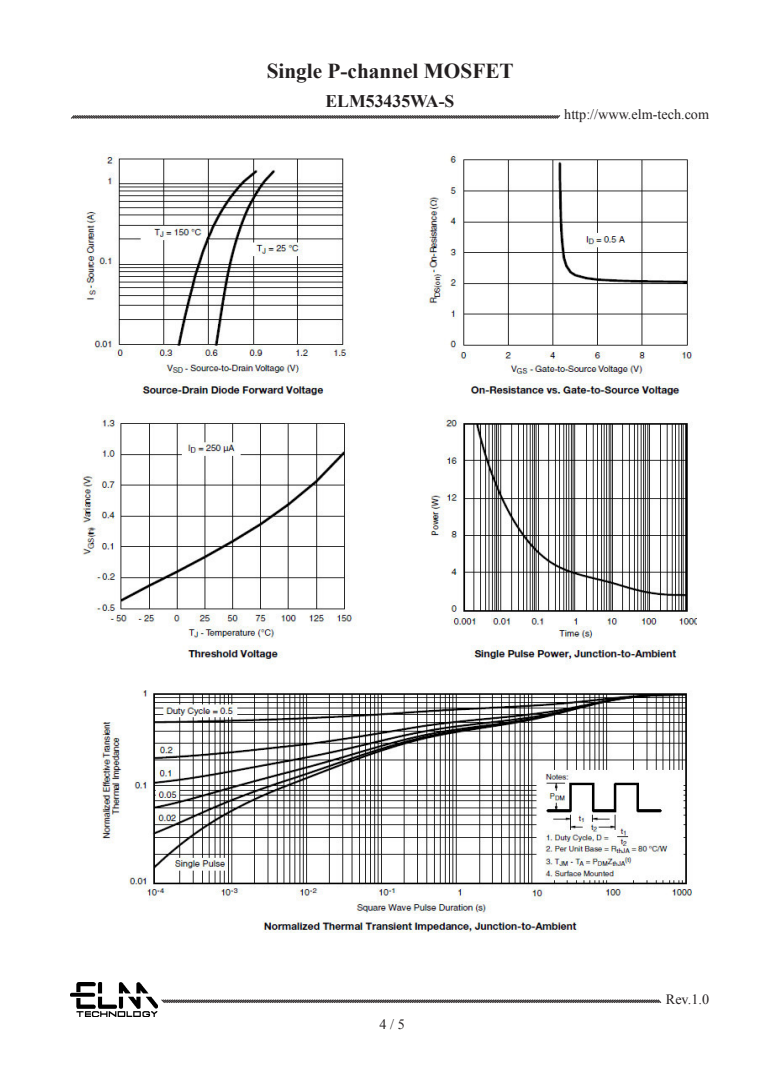
<style>
.page{position:relative;width:780px;height:1081px;background:#fff}
.page>*{position:absolute;margin:0;border:0;box-sizing:border-box;transform-origin:0 0}
.t1{font:700 21.25px "Times New Roman";color:#231f20}
.t2{font:700 17.75px "Times New Roman";color:#231f20}
.t3{font:14.12px "Times New Roman";color:#231f20}
</style>
<div class="page">
<svg style="left:71px;top:115px;width:490px;height:4px;background:#777475"></svg>
<svg style="left:161px;top:999px;width:501px;height:4px;background:#777576"></svg>
<img style="left:71px;top:982px;width:86px;height:34px">
<img style="left:82px;top:154px;width:614px;height:778px">
<h1 class="t1" style="left:267px;top:56px;width:248px">Single P-channel MOSFET</h1>
<p class="t2" style="left:325px;top:89px;width:130px">ELM53435WA-S</p>
<p class="t3" style="left:564px;top:105px;width:146px">http://www.elm-tech.com</p>
<p class="t3" style="left:379px;top:1014px;width:27px">4 / 5</p>
<p class="t3" style="left:666px;top:990px;width:45px">Rev.1.0</p>
</div>
